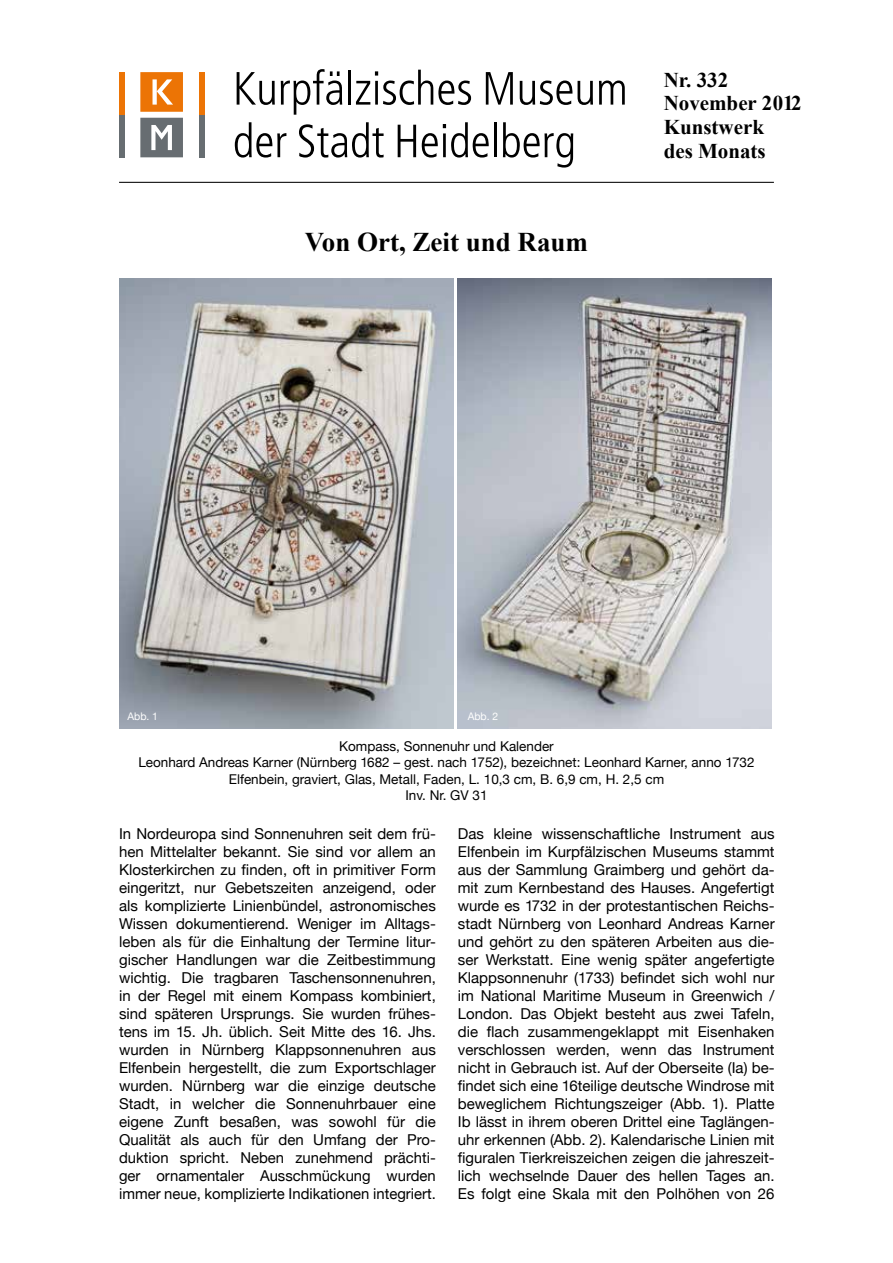
<style>
.page{position:relative;width:893px;height:1263px;background:#fff}
.page>*{position:absolute;margin:0;border:0;box-sizing:border-box;transform-origin:0 0}
.t1{font:700 27px "Times New Roman";color:#000}
.t2{font:700 21px/23.7px "Times New Roman";color:#000}
.t3{font:15px/18px "Helvetica Neue";color:#000;text-align:justify}
.t4{font:13.5px/16.2px "Helvetica Neue";color:#000;text-align:center}
.t5{font:10.5px "Helvetica Neue";letter-spacing:-.005em;color:#fff}
</style>
<div class="page">
<div style="left:199px;top:72px;width:5px;height:43px;background:#ec7405"></div>
<div style="left:199px;top:115px;width:5px;height:42px;background:#676d71"></div>
<div style="left:119px;top:72px;width:5px;height:43px;background:#ec7405"></div>
<div style="left:119px;top:115px;width:5px;height:42px;background:#676d71"></div>
<svg style="left:140px;top:118px;width:43px;height:39px;background:#82878a"></svg>
<svg style="left:140px;top:72px;width:43px;height:40px;background:#ee8a2c"></svg>
<svg style="left:237px;top:72px;width:38px;height:33px"></svg>
<svg style="left:281px;top:69px;width:61px;height:46px"></svg>
<hr style="left:348px;top:70px;width:3px;height:35px;background:#000">
<svg style="left:356px;top:70px;width:115px;height:35px"></svg>
<svg style="left:486px;top:72px;width:27px;height:33px"></svg>
<svg style="left:520px;top:81px;width:52px;height:24px"></svg>
<svg style="left:578px;top:81px;width:15px;height:24px"></svg>
<svg style="left:599px;top:81px;width:26px;height:24px"></svg>
<svg style="left:235px;top:122px;width:51px;height:36px"></svg>
<svg style="left:299px;top:122px;width:85px;height:36px"></svg>
<svg style="left:398px;top:125px;width:18px;height:32px"></svg>
<svg style="left:422px;top:122px;width:67px;height:36px"></svg>
<hr style="left:494px;top:122px;width:3px;height:35px;background:#000">
<svg style="left:503px;top:122px;width:70px;height:46px"></svg>
<hr style="left:119px;top:182px;width:655px;height:1px;background:#000">
<img style="left:457px;top:279px;width:315px;height:449px">
<img style="left:119px;top:279px;width:334px;height:449px">
<h1 class="t1" style="left:305px;top:224px;width:285px">Von Ort, Zeit und Raum</h1>
<h2 class="t2" style="left:664px;top:67px;width:140px">Nr. 332<br>November 2012<br>Kunstwerk<br>des Monats</h2>
<p class="t5" style="left:128px;top:707px;width:32px">Abb. 1</p>
<p class="t5" style="left:468px;top:707px;width:32px">Abb. 2</p>
<p class="t4" style="left:138px;top:737px;width:618px">Kompass, Sonnenuhr und Kalender<br>Leonhard Andreas Karner (Nürnberg 1682 – gest. nach 1752), bezeichnet: Leonhard Karner, anno 1732<br>Elfenbein, graviert, Glas, Metall, Faden, L. 10,3 cm, B. 6,9 cm, H. 2,5 cm<br>Inv. Nr. GV 31</p>
<p class="t3" style="left:119px;top:824px;width:318px">In Nordeuropa sind Sonnenuhren seit dem frü&shy;hen Mittelalter bekannt. Sie sind vor allem an Klosterkirchen zu finden, oft in primitiver Form eingeritzt, nur Gebetszeiten anzeigend, oder als komplizierte Linienbündel, astronomisches Wissen dokumentierend. Weniger im Alltags&shy;leben als für die Einhaltung der Termine litur&shy;gischer Handlungen war die Zeitbestimmung wichtig. Die tragbaren Taschensonnenuhren, in der Regel mit einem Kompass kombiniert, sind späteren Ursprungs. Sie wurden frühes&shy;tens im 15. Jh. üblich. Seit Mitte des 16. Jhs. wurden in Nürnberg Klappsonnenuhren aus Elfenbein hergestellt, die zum Exportschlager wurden. Nürnberg war die einzige deutsche Stadt, in welcher die Sonnenuhrbauer eine eigene Zunft besaßen, was sowohl für die Qualität als auch für den Umfang der Pro&shy;duktion spricht. Neben zunehmend prächti&shy;ger ornamentaler Ausschmückung wurden immer neue, komplizierte Indikationen integriert.</p>
<p class="t3" style="left:458px;top:824px;width:318px">Das kleine wissenschaftliche Instrument aus Elfenbein im Kurpfälzischen Museums stammt aus der Sammlung Graimberg und gehört da&shy;mit zum Kernbestand des Hauses. Angefertigt wurde es 1732 in der protestantischen Reichs&shy;stadt Nürnberg von Leonhard Andreas Karner und gehört zu den späteren Arbeiten aus die&shy;ser Werkstatt. Eine wenig später angefertigte Klappsonnenuhr (1733) befindet sich wohl nur im National Maritime Museum in Greenwich / London. Das Objekt besteht aus zwei Tafeln, die flach zusammengeklappt mit Eisenhaken verschlossen werden, wenn das Instrument nicht in Gebrauch ist. Auf der Oberseite (Ia) be&shy;findet sich eine 16teilige deutsche Windrose mit beweglichem Richtungszeiger (Abb. 1). Platte Ib lässt in ihrem oberen Drittel eine Taglängen&shy;uhr erkennen (Abb. 2). Kalendarische Linien mit figuralen Tierkreiszeichen zeigen die jahreszeit&shy;lich wechselnde Dauer des hellen Tages an.<br>Es folgt eine Skala mit den Polhöhen von 26</p>
</div>
